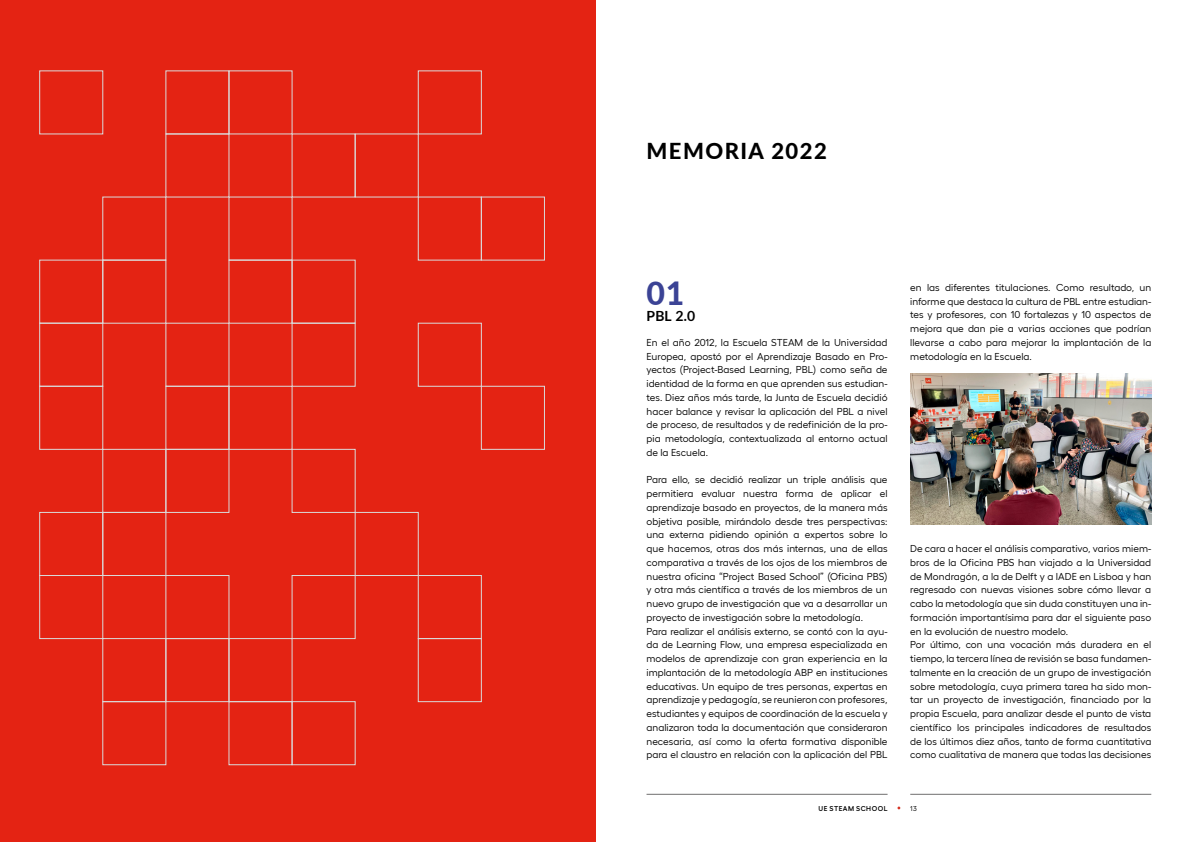
<style>
.page{position:relative;width:1191px;height:842px;background:#fff}
.page>*{position:absolute;margin:0;border:0;box-sizing:border-box;transform-origin:0 0}
._022_SUB_NUMBER{font:800 32px "Lato";color:#3b4395}
._00_INDICE{font:800 22px "Lato";letter-spacing:.065em;color:#000}
._022_SUB_TITEL{font:700 14px "Lato";color:#000}
._022_FLIESSTEXT{font:10px/13.8px "Hellix";letter-spacing:.005em;color:#000;text-align:justify}
.t1{font:600 7px "Hellix";letter-spacing:.07em;color:#000}
.t2{font:7px "Hellix";color:#000}
</style>
<div class="page">
<hr style="left:646px;top:794px;width:241px;height:1px;background:#706f6f">
<hr style="left:910px;top:794px;width:241px;height:1px;background:#706f6f">
<div style="left:0;top:0;width:595px;height:842px;background:#e42313"></div>
<div style="left:39px;top:70px;width:64px;height:64px;border:1px solid #dadada"></div>
<div style="left:39px;top:260px;width:64px;height:64px;border:1px solid #dadada"></div>
<div style="left:39px;top:323px;width:64px;height:64px;border:1px solid #dadada"></div>
<div style="left:39px;top:386px;width:64px;height:64px;border:1px solid #dadada"></div>
<div style="left:39px;top:512px;width:64px;height:64px;border:1px solid #dadada"></div>
<div style="left:39px;top:575px;width:64px;height:64px;border:1px solid #dadada"></div>
<div style="left:102px;top:197px;width:64px;height:64px;border:1px solid #dadada"></div>
<div style="left:102px;top:260px;width:64px;height:64px;border:1px solid #dadada"></div>
<div style="left:102px;top:449px;width:64px;height:64px;border:1px solid #dadada"></div>
<div style="left:102px;top:512px;width:64px;height:64px;border:1px solid #dadada"></div>
<div style="left:102px;top:638px;width:64px;height:64px;border:1px solid #dadada"></div>
<div style="left:102px;top:701px;width:64px;height:64px;border:1px solid #dadada"></div>
<div style="left:165px;top:386px;width:64px;height:64px;border:1px solid #dadada"></div>
<div style="left:165px;top:449px;width:64px;height:64px;border:1px solid #dadada"></div>
<div style="left:165px;top:638px;width:64px;height:64px;border:1px solid #dadada"></div>
<div style="left:228px;top:70px;width:64px;height:64px;border:1px solid #dadada"></div>
<div style="left:228px;top:260px;width:64px;height:64px;border:1px solid #dadada"></div>
<div style="left:228px;top:386px;width:64px;height:64px;border:1px solid #dadada"></div>
<div style="left:228px;top:638px;width:64px;height:64px;border:1px solid #dadada"></div>
<div style="left:228px;top:701px;width:64px;height:64px;border:1px solid #dadada"></div>
<div style="left:291px;top:260px;width:65px;height:64px;border:1px solid #dadada"></div>
<div style="left:291px;top:323px;width:65px;height:64px;border:1px solid #dadada"></div>
<div style="left:291px;top:449px;width:65px;height:64px;border:1px solid #dadada"></div>
<div style="left:291px;top:575px;width:65px;height:64px;border:1px solid #dadada"></div>
<div style="left:291px;top:701px;width:65px;height:64px;border:1px solid #dadada"></div>
<div style="left:355px;top:133px;width:64px;height:65px;border:1px solid #dadada"></div>
<div style="left:355px;top:512px;width:64px;height:64px;border:1px solid #dadada"></div>
<div style="left:418px;top:70px;width:64px;height:64px;border:1px solid #dadada"></div>
<div style="left:418px;top:323px;width:64px;height:64px;border:1px solid #dadada"></div>
<div style="left:418px;top:575px;width:64px;height:64px;border:1px solid #dadada"></div>
<div style="left:418px;top:638px;width:64px;height:64px;border:1px solid #dadada"></div>
<div style="left:481px;top:197px;width:64px;height:64px;border:1px solid #dadada"></div>
<div style="left:481px;top:386px;width:64px;height:64px;border:1px solid #dadada"></div>
<img style="left:910px;top:373px;width:241px;height:152px">
<p class="_00_INDICE" style="left:646px;top:135px;width:182px">MEMORIA 2022</p>
<p class="_022_SUB_NUMBER" style="left:646px;top:269px;width:39px">01</p>
<p class="_022_SUB_TITEL" style="left:646px;top:308px;width:50px">PBL 2.0</p>
<p class="_022_FLIESSTEXT" style="left:646px;top:334px;width:242px">En el año 2012, la Escuela STEAM de la Universidad Europea, apostó por el Aprendizaje Basado en Pro&shy;yectos (Project-Based Learning, PBL) como seña de identidad de la forma en que aprenden sus estudian&shy;tes. Diez años más tarde, la Junta de Escuela decidió hacer balance y revisar la aplicación del PBL a nivel de proceso, de resultados y de redefinición de la pro&shy;pia metodología, contextualizada al entorno actual de la Escuela.</p>
<p class="_022_FLIESSTEXT" style="left:646px;top:472px;width:242px">Para ello, se decidió realizar un triple análisis que permitiera evaluar nuestra forma de aplicar el aprendizaje basado en proyectos, de la manera más objetiva posible, mirándolo desde tres perspectivas: una externa pidiendo opinión a expertos sobre lo que hacemos, otras dos más internas, una de ellas comparativa a través de los ojos de los miembros de nuestra oficina “Project Based School” (Oficina PBS) y otra más científica a través de los miembros de un nuevo grupo de investigación que va a desarrollar un proyecto de investigación sobre la metodología.</p>
<p class="_022_FLIESSTEXT" style="left:646px;top:623px;width:242px">Para realizar el análisis externo, se contó con la ayu&shy;da de Learning Flow, una empresa especializada en modelos de aprendizaje con gran experiencia en la implantación de la metodología ABP en instituciones educativas. Un equipo de tres personas, expertas en aprendizaje y pedagogía, se reunieron con profesores, estudiantes y equipos de coordinación de la escuela y analizaron toda la documentación que consideraron necesaria, así como la oferta formativa disponible para el claustro en relación con la aplicación del PBL</p>
<p class="_022_FLIESSTEXT" style="left:910px;top:279px;width:242px">en las diferentes titulaciones. Como resultado, un informe que destaca la cultura de PBL entre estudian&shy;tes y profesores, con 10 fortalezas y 10 aspectos de mejora que dan pie a varias acciones que podrían llevarse a cabo para mejorar la implantación de la metodología en la Escuela.</p>
<p class="_022_FLIESSTEXT" style="left:910px;top:541px;width:242px">De cara a hacer el análisis comparativo, varios miem&shy;bros de la Oficina PBS han viajado a la Universidad de Mondragón, a la de Delft y a IADE en Lisboa y han regresado con nuevas visiones sobre cómo llevar a cabo la metodología que sin duda constituyen una in&shy;formación importantísima para dar el siguiente paso en la evolución de nuestro modelo.</p>
<p class="_022_FLIESSTEXT" style="left:910px;top:637px;width:242px">Por último, con una vocación más duradera en el tiempo, la tercera línea de revisión se basa fundamen&shy;talmente en la creación de un grupo de investigación sobre metodología, cuya primera tarea ha sido mon&shy;tar un proyecto de investigación, financiado por la propia Escuela, para analizar desde el punto de vista científico los principales indicadores de resultados de los últimos diez años, tanto de forma cuantitativa como cualitativa de manera que todas las decisiones</p>
<p class="t1" style="left:818px;top:803px;width:70px">UE STEAM SCHOOL</p>
<p class="t2" style="left:910px;top:803px;width:8px">13</p>
</div>
